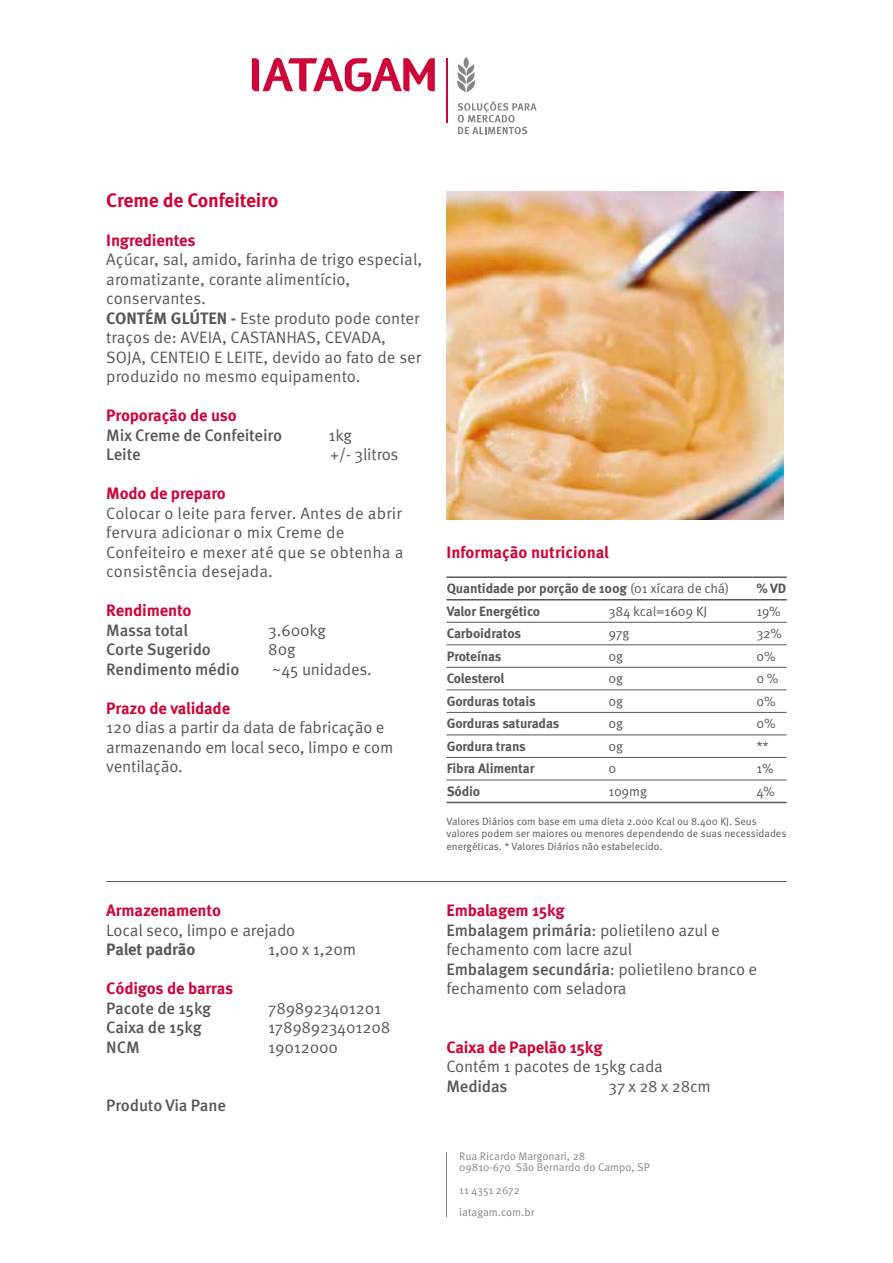
<style>
.page{position:relative;width:893px;height:1263px;background:#fff}
.page>*{position:absolute;margin:0;border:0;box-sizing:border-box;transform-origin:0 0}
.t1{font:700 19.5px "Meta Pro";letter-spacing:-.01em;color:#ce0538}
.t2{font:16.5px/19.5px "Meta Pro";letter-spacing:-.005em;color:#575756}
.t3{font:700 16.5px "Meta Pro";letter-spacing:-.01em;color:#ce0538}
.t4{font:500 16.5px "Meta Pro";letter-spacing:-.01em;color:#575756}
.t5{font:700 16.5px "Meta Pro";letter-spacing:-.015em;color:#575756}
.t6{font:700 13.5px/22.5px "Meta Pro";letter-spacing:-.01em;color:#575756}
.t7{font:13.5px/22.5px "Meta Pro";letter-spacing:-.01em;color:#575756}
.t8{font:11.1px/11.1px "Meta Pro";color:#858584}
.t9{font:10.5px/12.6px "Meta Pro";color:#575756}
.s1{font-weight:700}
.s2{font-weight:400}
.s3{font-weight:700;color:#ce0538}
.s4{font-weight:500}
</style>
<div class="page">
<hr style="left:446px;top:1152px;width:1px;height:64px;background:#858584">
<svg style="left:252px;top:58px;width:183px;height:33px"></svg>
<hr style="left:446px;top:58px;width:1px;height:64px;background:#ce0538">
<svg style="left:457px;top:57px;width:18px;height:35px"></svg>
<svg style="left:458px;top:101px;width:79px;height:33px"></svg>
<hr style="left:446px;top:599px;width:341px;height:1px;background:#575756">
<hr style="left:446px;top:576px;width:341px;height:2px;background:#575756">
<hr style="left:446px;top:622px;width:341px;height:1px;background:#575756">
<hr style="left:446px;top:644px;width:341px;height:1px;background:#575756">
<hr style="left:446px;top:667px;width:341px;height:1px;background:#575756">
<hr style="left:446px;top:690px;width:341px;height:1px;background:#575756">
<hr style="left:446px;top:712px;width:341px;height:1px;background:#575756">
<hr style="left:446px;top:735px;width:341px;height:1px;background:#575756">
<hr style="left:446px;top:757px;width:341px;height:1px;background:#575756">
<hr style="left:446px;top:780px;width:341px;height:1px;background:#575756">
<hr style="left:446px;top:802px;width:341px;height:1px;background:#575756">
<hr style="left:106px;top:881px;width:681px;height:1px;background:#575756">
<img style="left:446px;top:191px;width:337px;height:328px">
<p class="t1" style="left:106px;top:188px;width:173px">Creme de Confeiteiro</p>
<p class="t3" style="left:106px;top:230px;width:91px">Ingredientes</p>
<p class="t2" style="left:106px;top:250px;width:317px">Açúcar, sal, amido, farinha de trigo especial, aromatizante, corante alimentício, conservantes.<br><span class="s1">CONTÉM GLÚTEN -</span> Este produto pode conter traços de: AVEIA, CASTANHAS, CEVADA, SOJA, CENTEIO E LEITE, devido ao fato de ser produzido no mesmo equipamento.</p>
<p class="t3" style="left:106px;top:405px;width:132px">Proporação de uso</p>
<p class="t4" style="left:106px;top:425px;width:177px">Mix Creme de Confeiteiro</p>
<p class="t2" style="left:328px;top:426px;width:25px">1kg</p>
<p class="t4" style="left:106px;top:444px;width:36px">Leite</p>
<p class="t2" style="left:330px;top:445px;width:70px">+/- 3litros</p>
<p class="t3" style="left:106px;top:483px;width:121px">Modo de preparo</p>
<p class="t2" style="left:106px;top:504px;width:299px">Colocar o leite para ferver. Antes de abrir fervura adicionar o mix Creme de Confeiteiro e mexer até que se obtenha a consistência desejada.</p>
<p class="t3" style="left:106px;top:600px;width:87px">Rendimento</p>
<p class="t4" style="left:106px;top:620px;width:83px">Massa total</p>
<p class="t2" style="left:268px;top:621px;width:59px">3.600kg</p>
<p class="t4" style="left:106px;top:639px;width:106px">Corte Sugerido</p>
<p class="t2" style="left:268px;top:640px;width:29px">80g</p>
<p class="t4" style="left:106px;top:659px;width:135px">Rendimento médio</p>
<p class="t2" style="left:272px;top:660px;width:101px">~45 unidades.</p>
<p class="t3" style="left:106px;top:698px;width:125px">Prazo de validade</p>
<p class="t2" style="left:106px;top:718px;width:289px">120 dias a partir da data de fabricação e armazenando em local seco, limpo e com ventilação.</p>
<p class="t3" style="left:106px;top:900px;width:116px">Armazenamento</p>
<p class="t2" style="left:106px;top:921px;width:191px">Local seco, limpo e arejado</p>
<p class="t5" style="left:106px;top:939px;width:91px">Palet padrão</p>
<p class="t2" style="left:268px;top:940px;width:89px">1,00 x 1,20m</p>
<p class="t3" style="left:106px;top:978px;width:128px">Códigos de barras</p>
<p class="t4" style="left:106px;top:998px;width:106px">Pacote de 15kg</p>
<p class="t2" style="left:268px;top:999px;width:114px">7898923401201</p>
<p class="t4" style="left:106px;top:1017px;width:97px">Caixa de 15kg</p>
<p class="t2" style="left:268px;top:1018px;width:123px">17898923401208</p>
<p class="t4" style="left:106px;top:1037px;width:35px">NCM</p>
<p class="t2" style="left:268px;top:1038px;width:71px">19012000</p>
<p class="t4" style="left:106px;top:1095px;width:121px">Produto Via Pane</p>
<p class="t3" style="left:446px;top:541px;width:164px">Informação nutricional</p>
<p class="t6" style="left:447px;top:578px;width:284px">Quantidade por porção de 100g <span class="s2">(01 xícara de chá)<br></span>Valor Energético<br>Carboidratos<br>Proteínas<br>Colesterol<br>Gorduras totais<br>Gorduras saturadas<br>Gordura trans<br>Fibra Alimentar<br>Sódio</p>
<p class="t6" style="left:756px;top:578px;width:32px">% VD</p>
<p class="t7" style="left:608px;top:600px;width:100px">384 kcal=1609 KJ<br>97g<br>0g<br>0g<br>0g<br>0g<br>0g<br>0<br>109mg</p>
<p class="t9" style="left:446px;top:815px;width:341px">Valores Diários com base em uma dieta 2.000 Kcal ou 8.400 KJ. Seus valores podem ser maiores ou menores dependendo de suas necessidades energéticas. * Valores Diários não estabelecido.</p>
<p class="t7" style="left:756px;top:600px;width:27px">19%<br>32%<br>0%<br>0 %<br>0%<br>0% **<br>1%<br>4%</p>
<p class="t2" style="left:446px;top:901px;width:312px"><span class="s3">Embalagem 15kg<br></span><span class="s4">Embalagem primária</span>: polietileno azul e fechamento com lacre azul<br><span class="s4">Embalagem secundária</span>: polietileno branco e fechamento com seladora</p>
<p class="t3" style="left:446px;top:1037px;width:158px">Caixa de Papelão 15kg</p>
<p class="t2" style="left:446px;top:1057px;width:218px">Contém 1 pacotes de 15kg cada</p>
<p class="t4" style="left:446px;top:1076px;width:62px">Medidas</p>
<p class="t2" style="left:608px;top:1077px;width:104px">37 x 28 x 28cm</p>
<p class="t8" style="left:459px;top:1151px;width:192px">Rua Ricardo Margonari, 28<br>09810-670 São Bernardo do Campo, SP</p>
<p class="t8" style="left:459px;top:1179px;width:77px;line-height:22.2px">11 4351 2672 iatagam.com.br</p>
</div>
